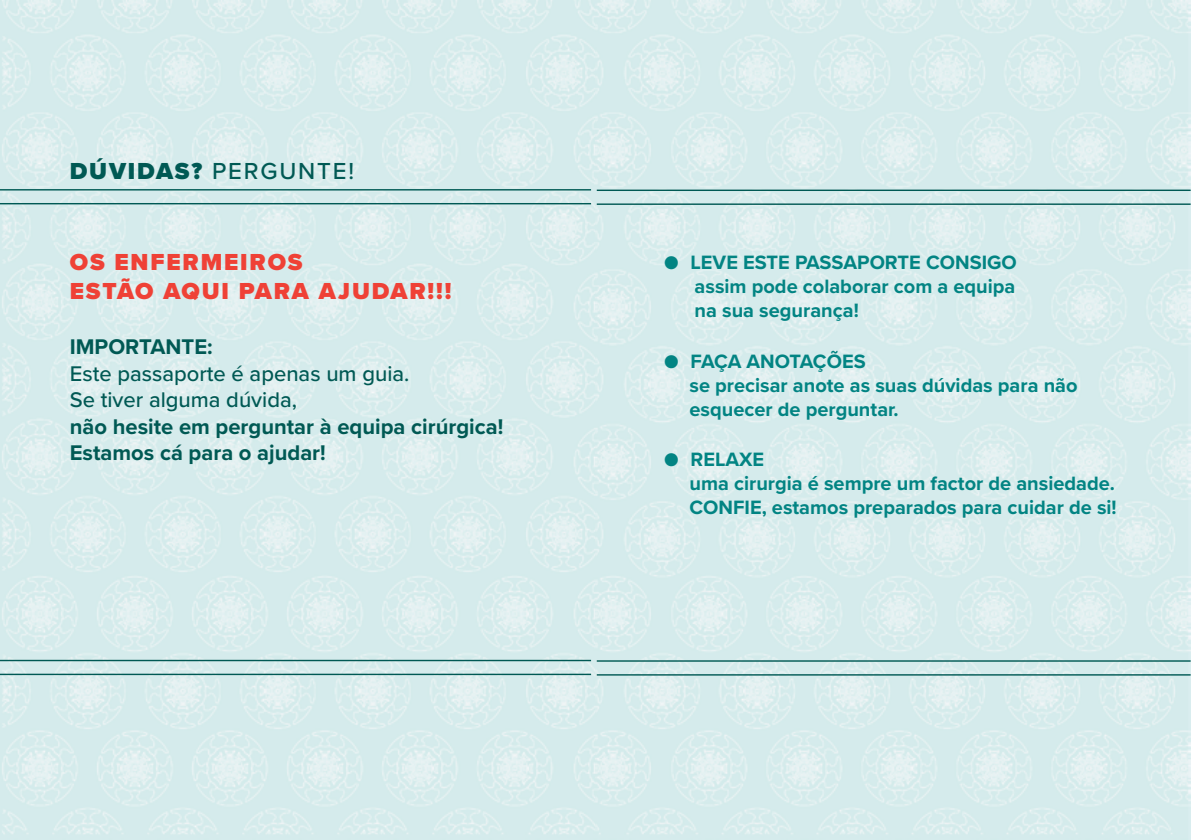
<style>
.page{position:relative;width:1191px;height:840px;background:#fff}
.page>*{position:absolute;margin:0;border:0;box-sizing:border-box;transform-origin:0 0}
.t1{font:900 24px/28.8px "Proxima Nova";letter-spacing:.075em;color:#ef4136}
.t2{font:500 24px "Proxima Nova";letter-spacing:.075em;color:#005954}
.t3{font:700 22px/26.4px "Proxima Nova";color:#005954}
.t4{font:500 22px/26.4px "Proxima Nova";color:#005954}
.t5{font:700 20px/24px "Proxima Nova";color:#028483}
.s1{font-weight:900}
.s2{font-weight:500;font-size:22px}
</style>
<div class="page">
<img style="left:0;top:0;width:1190px;height:839px">
<hr style="left:597px;top:203px;width:593px;height:2px;background:#005954">
<hr style="left:597px;top:189px;width:593px;height:2px;background:#005954">
<hr style="left:597px;top:673px;width:593px;height:2px;background:#005954">
<hr style="left:597px;top:660px;width:593px;height:1px;background:#005954">
<hr style="left:0;top:673px;width:591px;height:1px;background:#005954">
<hr style="left:0;top:659px;width:591px;height:1px;background:#005954">
<hr style="left:0;top:203px;width:591px;height:1px;background:#005954">
<hr style="left:0;top:189px;width:591px;height:1px;background:#005954">
<p class="t2" style="left:70px;top:153px;width:286px"><span class="s1">DÚVIDAS?</span> PERGUNTE!</p>
<p class="t1" style="left:70px;top:248px;width:383px">OS ENFERMEIROS<br>ESTÃO AQUI PARA AJUDAR!!!</p>
<p class="t3" style="left:70px;top:333px;width:144px">IMPORTANTE:</p>
<p class="t4" style="left:70px;top:359px;width:341px">Este passaporte é apenas um guia.<br>Se tiver alguma dúvida,</p>
<p class="t3" style="left:70px;top:412px;width:435px">não hesite em perguntar à equipa cirúrgica!<br>Estamos cá para o ajudar!</p>
<p class="t5" style="left:694px;top:250px;width:324px;text-align:justify;text-indent:-31px"><span class="s2">●</span> LEVE ESTE PASSAPORTE CONSIGO assim pode colaborar com a equipa na sua segurança!</p>
<p class="t5" style="left:689px;top:348px;width:389px;text-indent:-26px"><span class="s2">●</span> FAÇA ANOTAÇÕES<br>se precisar anote as suas dúvidas para não esquecer de perguntar.</p>
<p class="t5" style="left:689px;top:446px;width:429px;text-indent:-26px"><span class="s2">●</span> RELAXE<br>uma cirurgia é sempre um factor de ansiedade.<br>CONFIE, estamos preparados para cuidar de si!</p>
</div>
